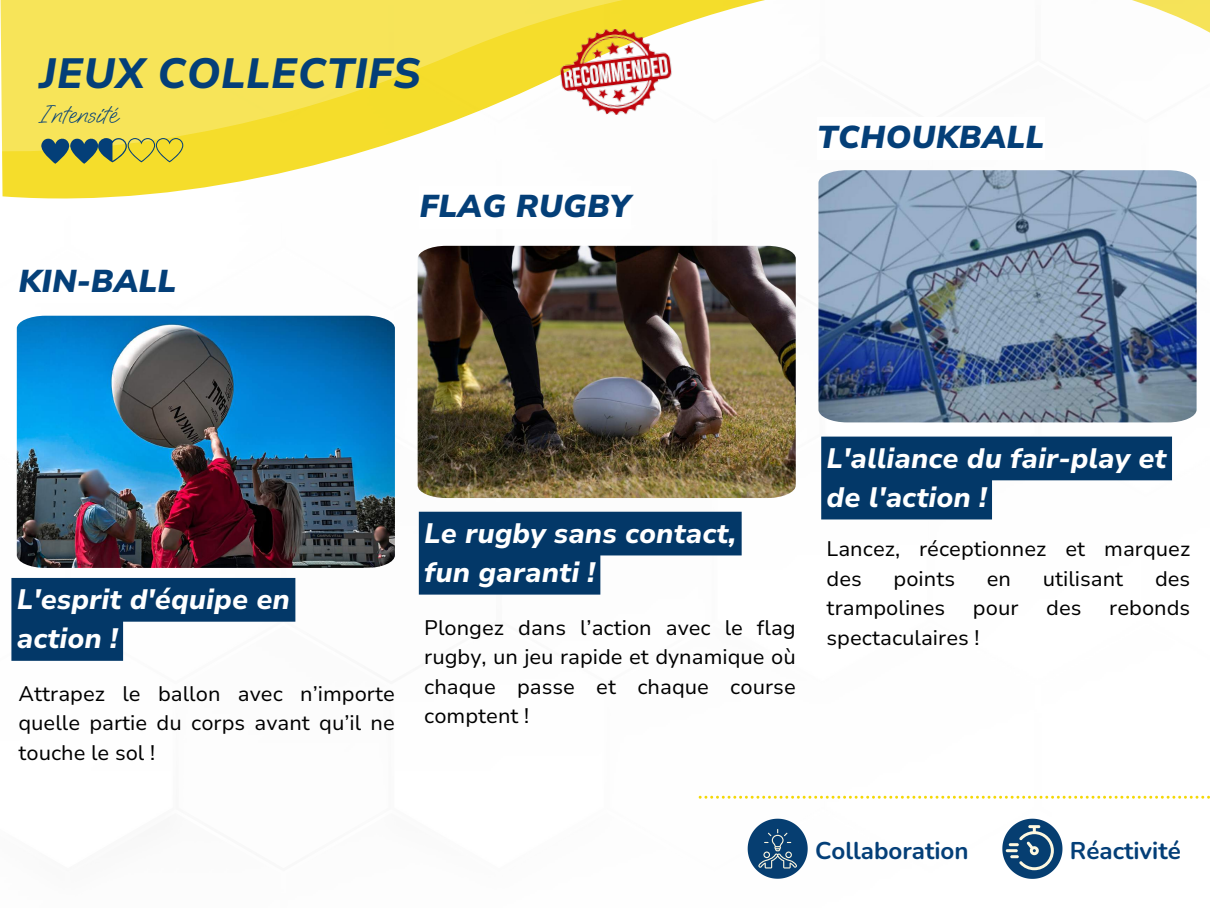
<style>
.page{position:relative;width:1210px;height:908px;background:#fff}
.page>*{position:absolute;margin:0;border:0;box-sizing:border-box;transform-origin:0 0}
.t1{font:italic 800 42.17px "Nunito Sans 10 pt";color:#043f78}
.t2{font:italic 900 31.5px "Nunito Sans 10 pt";color:#043f78}
.t3{font:italic 800 28px/39.1px "Nunito Sans 10 pt";color:#fff}
.t4{font:26.25px "Oooh Baby";color:#043f78}
.t5{font:700 24.15px "Nunito";color:#043f78}
.t6{font:21px/29.4px "Nunito Sans 10 pt";color:#000;text-align:justify}
</style>
<div class="page">
<img style="left:0;top:0;width:1210px;height:879px">
<img style="left:418px;top:246px;width:377px;height:252px">
<img style="left:818px;top:170px;width:378px;height:252px">
<img style="left:17px;top:315px;width:378px;height:252px">
<svg style="left:40px;top:137px;width:143px;height:27px;background:#9da44c"></svg>
<img style="left:546px;top:29px;width:141px;height:85px">
<svg style="left:747px;top:818px;width:60px;height:60px"></svg>
<svg style="left:1002px;top:818px;width:60px;height:60px"></svg>
<div style="left:18px;top:260px;width:159px;height:43px;background:#fff"></div>
<div style="left:419px;top:185px;width:212px;height:43px;background:#fff"></div>
<div style="left:817px;top:117px;width:227px;height:43px;background:#fff"></div>
<svg style="left:11px;top:577px;width:284px;height:83px"></svg>
<svg style="left:419px;top:511px;width:322px;height:83px"></svg>
<svg style="left:821px;top:436px;width:351px;height:83px"></svg>
<svg style="left:698px;top:795px;width:512px;height:3px"></svg>
<h1 class="t1" style="left:40px;top:45px;width:382px">JEUX COLLECTIFS</h1>
<p class="t4" style="left:40px;top:98px;width:78px">Intensité</p>
<h2 class="t2" style="left:18px;top:260px;width:160px">KIN-BALL</h2>
<h2 class="t2" style="left:419px;top:185px;width:213px">FLAG RUGBY</h2>
<h2 class="t2" style="left:817px;top:116px;width:229px">TCHOUKBALL</h2>
<h3 class="t3" style="left:17px;top:580px;width:275px">L'esprit d'équipe en action !</h3>
<p class="t6" style="left:18px;top:679px;width:378px">Attrapez le ballon avec n’importe quelle partie du corps avant qu’il ne touche le sol !</p>
<h3 class="t3" style="left:424px;top:514px;width:313px">Le rugby sans contact, fun garanti !</h3>
<p class="t6" style="left:424px;top:613px;width:373px">Plongez dans l’action avec le flag rugby, un jeu rapide et dynamique où chaque passe et chaque course comptent !</p>
<h3 class="t3" style="left:826px;top:438px;width:341px">L'alliance du fair-play et de l'action !</h3>
<p class="t6" style="left:826px;top:534px;width:365px">Lancez, réceptionnez et marquez des</p>
<p class="t6" style="left:893px;top:564px;width:63px">points</p>
<p class="t6" style="left:986px;top:564px;width:26px">en</p>
<p class="t6" style="left:1042px;top:564px;width:82px">utilisant</p>
<p class="t6" style="left:1155px;top:564px;width:37px">des</p>
<p class="t6" style="left:826px;top:593px;width:120px">trampolines</p>
<p class="t6" style="left:973px;top:593px;width:47px">pour</p>
<p class="t6" style="left:1046px;top:593px;width:37px">des</p>
<p class="t6" style="left:1109px;top:593px;width:83px">rebonds</p>
<p class="t6" style="left:826px;top:622px;width:154px">spectaculaires !</p>
<p class="t5" style="left:815px;top:834px;width:155px">Collaboration</p>
<p class="t5" style="left:1070px;top:834px;width:112px">Réactivité</p>
</div>
